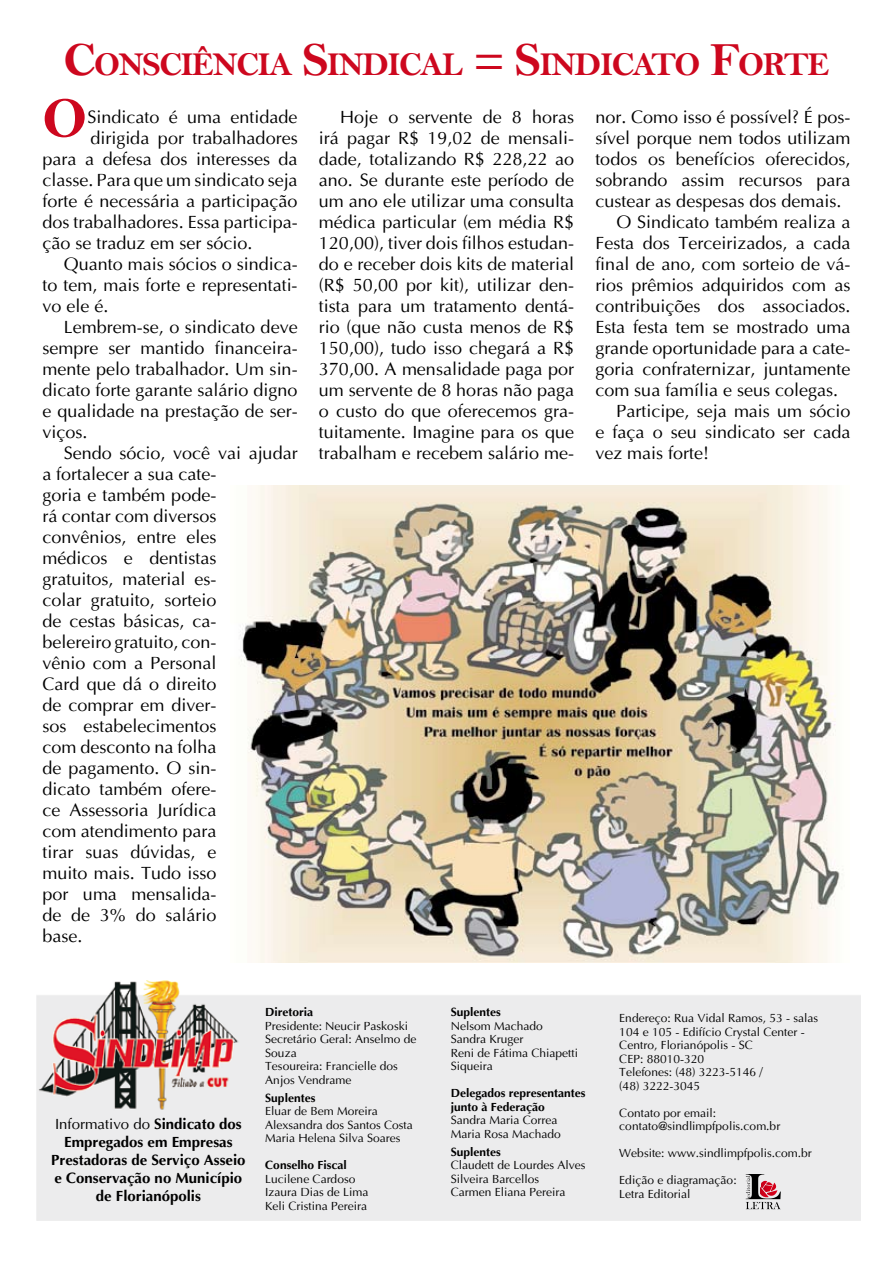
<style>
.page{position:relative;width:893px;height:1263px;background:#fff}
.page>*{position:absolute;margin:0;border:0;box-sizing:border-box;transform-origin:0 0}
.t1{font:58.2px "Bell MT Bold";color:#cd071e}
.t2{font:33.6px "Bell MT Bold";letter-spacing:-.045em;color:#cd071e}
.t3{font:18px/21px "Ottawa Plain";color:#000;text-align:justify}
.t4{font:700 15px/18px "Ottawa";color:#000;text-align:center}
.t5{font:15px "Ottawa Plain";color:#000}
.t6{font:12px/13.5px "Ottawa Plain";color:#000}
.t7{font:700 12px/13.5px "Ottawa";color:#000}
.s1{font-size:48px}
.s2{font-family:"Ottawa";font-weight:700}
</style>
<div class="page">
<img style="left:36px;top:980px;width:824px;height:240px">
<svg style="left:746px;top:1174px;width:35px;height:35px"></svg>
<img style="left:240px;top:486px;width:604px;height:476px">
<h2 class="t2" style="left:63px;top:44px;width:767px"><span class="s1">C</span>ONSCIÊNCIA <span class="s1">S</span>INDICAL <span class="s1">= S</span>INDICATO <span class="s1">F</span>ORTE</h2>
<h1 class="t1" style="left:42px;top:84px;width:46px">O</h1>
<p class="t3" style="left:87px;top:106px;width:212px">Sindicato é uma entidade</p>
<p class="t3" style="left:319px;top:107px;width:257px;text-indent:21px">Hoje o servente de 8 horas irá pagar R$ 19,02 de mensali&shy;dade, totalizando R$ 228,22 ao ano. Se durante este período de um ano ele utilizar uma consulta médica particular (em média R$ 120,00), tiver dois filhos estudan&shy;do e receber dois kits de material (R$ 50,00 por kit), utilizar den&shy;tista para um tratamento dentá&shy;rio (que não custa menos de R$ 150,00), tudo isso chegará a R$ 370,00. A mensalidade paga por um servente de 8 horas não paga o custo do que oferecemos gra&shy;tuitamente. Imagine para os que trabalham e recebem salário me-</p>
<p class="t3" style="left:595px;top:107px;width:257px">nor. Como isso é possível? É pos-</p>
<p class="t3" style="left:90px;top:128px;width:209px">dirigida por trabalhadores</p>
<p class="t3" style="left:43px;top:149px;width:257px">para a defesa dos interesses da</p>
<p class="t3" style="left:43px;top:170px;width:257px">classe. Para que um sindicato seja</p>
<p class="t3" style="left:43px;top:191px;width:257px">forte é necessária a participação</p>
<p class="t3" style="left:43px;top:212px;width:257px">dos trabalhadores. Essa participa-</p>
<p class="t3" style="left:43px;top:233px;width:211px">ção se traduz em ser sócio.</p>
<p class="t3" style="left:64px;top:254px;width:235px">Quanto mais sócios o sindica-</p>
<p class="t3" style="left:43px;top:275px;width:257px">to tem, mais forte e representati-</p>
<p class="t3" style="left:43px;top:296px;width:67px">vo ele é.</p>
<p class="t3" style="left:64px;top:317px;width:235px">Lembrem-se, o sindicato deve</p>
<p class="t3" style="left:43px;top:338px;width:257px">sempre ser mantido financeira-</p>
<p class="t3" style="left:43px;top:359px;width:257px">mente pelo trabalhador. Um sin-</p>
<p class="t3" style="left:43px;top:380px;width:257px">dicato forte garante salário digno</p>
<p class="t3" style="left:43px;top:401px;width:257px">e qualidade na prestação de ser-</p>
<p class="t3" style="left:43px;top:422px;width:46px">viços.</p>
<p class="t3" style="left:64px;top:443px;width:235px">Sendo sócio, você vai ajudar</p>
<p class="t3" style="left:43px;top:464px;width:175px">a fortalecer a sua cate-</p>
<p class="t3" style="left:43px;top:485px;width:175px">goria e também pode-</p>
<p class="t3" style="left:43px;top:506px;width:175px">rá contar com diversos</p>
<p class="t3" style="left:43px;top:527px;width:175px">convênios, entre eles</p>
<p class="t3" style="left:43px;top:548px;width:175px">médicos e dentistas</p>
<p class="t3" style="left:43px;top:569px;width:175px">gratuitos, material es-</p>
<p class="t3" style="left:43px;top:590px;width:175px">colar gratuito, sorteio</p>
<p class="t3" style="left:43px;top:611px;width:175px">de cestas básicas, ca-</p>
<p class="t3" style="left:43px;top:632px;width:175px">belereiro gratuito, con-</p>
<p class="t3" style="left:43px;top:653px;width:175px">vênio com a Personal</p>
<p class="t3" style="left:43px;top:674px;width:175px">Card que dá o direito</p>
<p class="t3" style="left:43px;top:695px;width:175px">de comprar em diver-</p>
<p class="t3" style="left:43px;top:716px;width:175px">sos estabelecimentos</p>
<p class="t3" style="left:43px;top:737px;width:175px">com desconto na folha</p>
<p class="t3" style="left:43px;top:758px;width:175px">de pagamento. O sin-</p>
<p class="t3" style="left:43px;top:779px;width:175px">dicato também ofere-</p>
<p class="t3" style="left:43px;top:800px;width:175px">ce Assessoria Jurídica</p>
<p class="t3" style="left:43px;top:821px;width:175px">com atendimento para</p>
<p class="t3" style="left:43px;top:842px;width:175px">tirar suas dúvidas, e</p>
<p class="t3" style="left:43px;top:863px;width:175px">muito mais. Tudo isso</p>
<p class="t3" style="left:43px;top:884px;width:175px">por uma mensalida-</p>
<p class="t3" style="left:43px;top:905px;width:175px">de de 3% do salário</p>
<p class="t3" style="left:43px;top:926px;width:42px">base.</p>
<p class="t3" style="left:595px;top:128px;width:257px">sível porque nem todos utilizam</p>
<p class="t3" style="left:595px;top:149px;width:257px">todos os benefícios oferecidos,</p>
<p class="t3" style="left:595px;top:170px;width:257px">sobrando assim recursos para</p>
<p class="t3" style="left:595px;top:191px;width:248px">custear as despesas dos demais.</p>
<p class="t3" style="left:617px;top:212px;width:235px">O Sindicato também realiza a</p>
<p class="t3" style="left:595px;top:233px;width:257px">Festa dos Terceirizados, a cada</p>
<p class="t3" style="left:595px;top:254px;width:257px">final de ano, com sorteio de vá-</p>
<p class="t3" style="left:595px;top:275px;width:257px">rios prêmios adquiridos com as</p>
<p class="t3" style="left:595px;top:296px;width:257px">contribuições dos associados.</p>
<p class="t3" style="left:595px;top:317px;width:257px">Esta festa tem se mostrado uma</p>
<p class="t3" style="left:595px;top:338px;width:257px">grande oportunidade para a cate-</p>
<p class="t3" style="left:595px;top:359px;width:257px">goria confraternizar, juntamente</p>
<p class="t3" style="left:595px;top:380px;width:244px">com sua família e seus colegas.</p>
<p class="t3" style="left:617px;top:401px;width:235px">Participe, seja mais um sócio</p>
<p class="t3" style="left:595px;top:422px;width:257px">e faça o seu sindicato ser cada</p>
<p class="t3" style="left:595px;top:443px;width:115px">vez mais forte!</p>
<p class="t5" style="left:55px;top:1115px;width:188px">Informativo do <span class="s2">Sindicato dos</span></p>
<p class="t4" style="left:51px;top:1132px;width:196px">Empregados em Empresas<br>Prestadoras de Serviço Asseio e Conservação no Município de Florianópolis</p>
<p class="t7" style="left:265px;top:1005px;width:49px">Diretoria</p>
<p class="t6" style="left:265px;top:1019px;width:153px">Presidente: Neucir Paskoski<br>Secretário Geral: Anselmo de<br>Souza<br>Tesoureira: Francielle dos<br>Anjos Vendrame</p>
<p class="t7" style="left:265px;top:1091px;width:52px">Suplentes</p>
<p class="t6" style="left:265px;top:1104px;width:149px">Eluar de Bem Moreira<br>Alexsandra dos Santos Costa<br>Maria Helena Silva Soares</p>
<p class="t7" style="left:265px;top:1158px;width:83px">Conselho Fiscal</p>
<p class="t6" style="left:265px;top:1172px;width:105px">Lucilene Cardoso<br>Izaura Dias de Lima<br>Keli Cristina Pereira</p>
<p class="t7" style="left:451px;top:1005px;width:52px">Suplentes</p>
<p class="t6" style="left:451px;top:1019px;width:129px">Nelsom Machado<br>Sandra Kruger<br>Reni de Fátima Chiapetti<br>Siqueira</p>
<p class="t7" style="left:451px;top:1086px;width:136px">Delegados representantes junto à Federação</p>
<p class="t6" style="left:451px;top:1114px;width:112px">Sandra Maria Correa<br>Maria Rosa Machado</p>
<p class="t7" style="left:451px;top:1145px;width:52px">Suplentes</p>
<p class="t6" style="left:451px;top:1158px;width:136px">Claudett de Lourdes Alves<br>Silveira Barcellos<br>Carmen Eliana Pereira</p>
<p class="t6" style="left:619px;top:1012px;width:200px">Endereço: Rua Vidal Ramos, 53 - salas<br>104 e 105 - Edifício Crystal Center -<br>Centro, Florianópolis - SC<br>CEP: 88010-320<br>Telefones: (48) 3223-5146 /<br>(48) 3222-3045</p>
<p class="t6" style="left:619px;top:1106px;width:162px">Contato por email: contato@sindlimpfpolis.com.br</p>
<p class="t6" style="left:619px;top:1147px;width:194px">Website: www.sindlimpfpolis.com.br</p>
<p class="t6" style="left:619px;top:1174px;width:119px">Edição e diagramação:<br>Letra Editorial</p>
</div>
